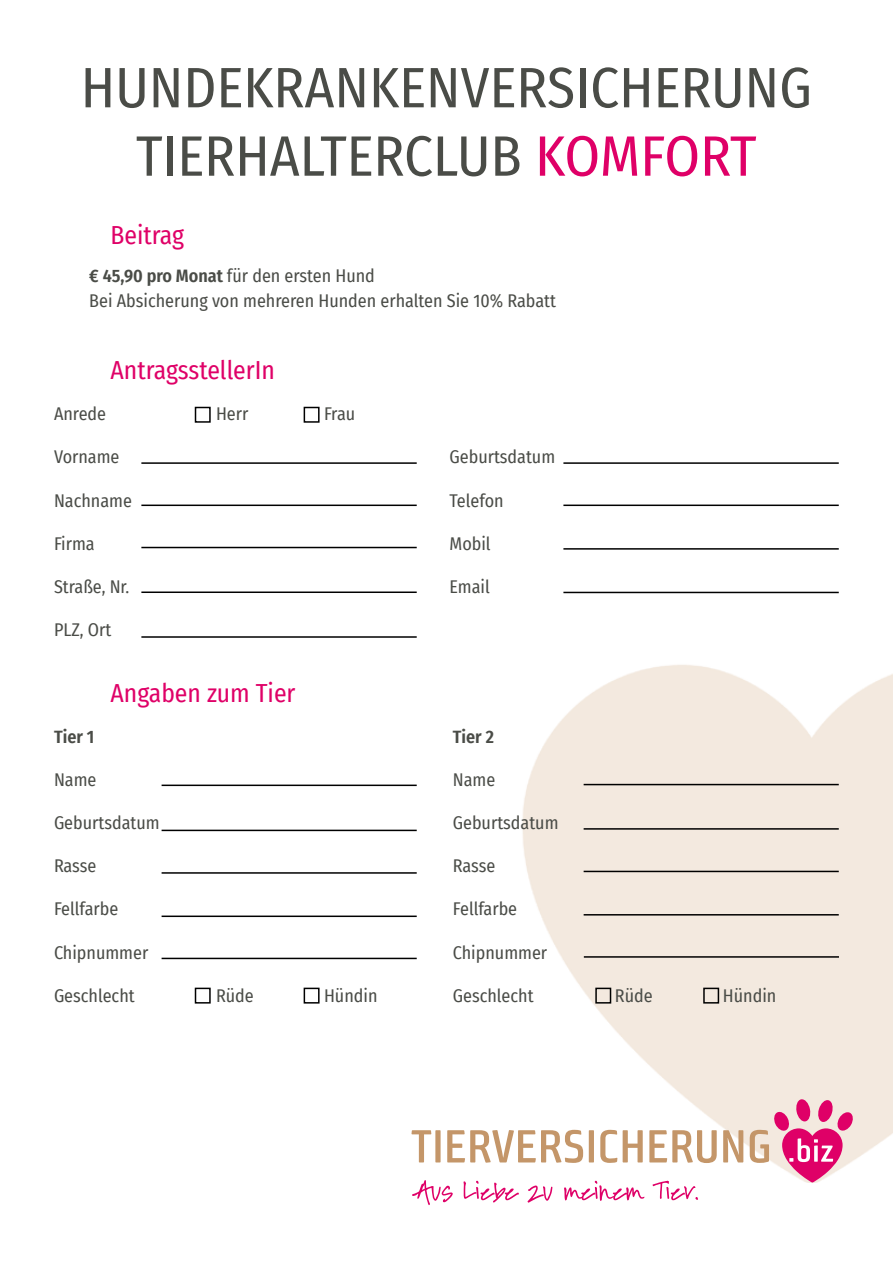
<style>
.page{position:relative;width:893px;height:1263px;background:#fff}
.page>*{position:absolute;margin:0;border:0;box-sizing:border-box;transform-origin:0 0}
.t1{font:57px/68.4px "Fira Sans Condensed";color:#4a4c47;text-align:center}
.t2{font:25.5px "Fira Sans Condensed";color:#df0067}
.t3{font:18px/25.2px "Fira Sans Condensed";color:#4a4c47}
.t4{font:600 18px "Fira Sans Condensed";color:#4a4c47}
.s1{color:#df0067}
.s2{font-weight:600}
</style>
<div class="page">
<img style="left:522px;top:665px;width:371px;height:516px">
<svg style="left:411px;top:1130px;width:20px;height:32px"></svg>
<div style="left:435px;top:1130px;width:6px;height:32px;background:#c49669"></div>
<svg style="left:447px;top:1130px;width:136px;height:33px"></svg>
<div style="left:589px;top:1130px;width:5px;height:32px;background:#c49669"></div>
<svg style="left:600px;top:1130px;width:17px;height:33px"></svg>
<svg style="left:623px;top:1130px;width:20px;height:32px"></svg>
<svg style="left:649px;top:1130px;width:68px;height:33px"></svg>
<svg style="left:723px;top:1130px;width:20px;height:32px"></svg>
<svg style="left:750px;top:1099px;width:104px;height:83px"></svg>
<svg style="left:412px;top:1180px;width:41px;height:25px"></svg>
<svg style="left:464px;top:1181px;width:55px;height:21px"></svg>
<svg style="left:527px;top:1185px;width:25px;height:17px"></svg>
<svg style="left:564px;top:1181px;width:80px;height:20px"></svg>
<svg style="left:653px;top:1181px;width:45px;height:19px"></svg>
<div style="left:304px;top:407px;width:16px;height:16px;border:2px solid #000"></div>
<div style="left:195px;top:407px;width:16px;height:16px;border:2px solid #000"></div>
<hr style="left:141px;top:462px;width:276px;height:2px;background:#000">
<hr style="left:141px;top:504px;width:276px;height:2px;background:#000">
<hr style="left:141px;top:547px;width:276px;height:1px;background:#000">
<hr style="left:141px;top:591px;width:276px;height:2px;background:#000">
<hr style="left:141px;top:636px;width:276px;height:2px;background:#000">
<hr style="left:563px;top:462px;width:276px;height:2px;background:#000">
<hr style="left:563px;top:504px;width:276px;height:2px;background:#000">
<hr style="left:563px;top:548px;width:276px;height:2px;background:#000">
<hr style="left:563px;top:592px;width:276px;height:1px;background:#000">
<hr style="left:162px;top:784px;width:255px;height:2px;background:#000">
<hr style="left:162px;top:830px;width:255px;height:1px;background:#000">
<hr style="left:162px;top:872px;width:255px;height:2px;background:#000">
<hr style="left:162px;top:915px;width:255px;height:2px;background:#000">
<hr style="left:162px;top:958px;width:255px;height:1px;background:#000">
<hr style="left:584px;top:784px;width:255px;height:1px;background:#000">
<hr style="left:584px;top:828px;width:255px;height:2px;background:#000">
<hr style="left:584px;top:871px;width:255px;height:1px;background:#000">
<hr style="left:584px;top:914px;width:255px;height:1px;background:#000">
<hr style="left:584px;top:956px;width:255px;height:2px;background:#000">
<div style="left:195px;top:988px;width:16px;height:15px;border:2px solid #000"></div>
<div style="left:304px;top:988px;width:16px;height:15px;border:2px solid #000"></div>
<div style="left:595px;top:988px;width:16px;height:15px;border:2px solid #000"></div>
<div style="left:703px;top:988px;width:16px;height:15px;border:2px solid #000"></div>
<h1 class="t1" style="left:81px;top:54px;width:733px">HUNDEKRANKENVERSICHERUNG<br>TIERHALTERCLUB <span class="s1">KOMFORT</span></h1>
<h2 class="t2" style="left:111px;top:220px;width:75px">Beitrag</h2>
<p class="t3" style="left:89px;top:264px;width:468px"><span class="s2">€ 45,90 pro Monat</span> für den ersten Hund<br>Bei Absicherung von mehreren Hunden erhalten Sie 10% Rabatt</p>
<h2 class="t2" style="left:111px;top:355px;width:166px">AntragsstellerIn</h2>
<p class="t3" style="left:54px;top:401px;width:54px">Anrede</p>
<p class="t3" style="left:216px;top:401px;width:34px">Herr</p>
<p class="t3" style="left:324px;top:401px;width:33px">Frau</p>
<p class="t3" style="left:54px;top:445px;width:67px">Vorname</p>
<p class="t3" style="left:54px;top:488px;width:79px">Nachname</p>
<p class="t3" style="left:54px;top:531px;width:42px">Firma</p>
<p class="t3" style="left:54px;top:574px;width:77px">Straße, Nr.</p>
<p class="t3" style="left:54px;top:617px;width:59px">PLZ, Ort</p>
<h2 class="t2" style="left:111px;top:678px;width:186px">Angaben zum Tier</h2>
<p class="t4" style="left:54px;top:726px;width:42px">Tier 1</p>
<p class="t3" style="left:54px;top:767px;width:44px">Name</p>
<p class="t3" style="left:54px;top:810px;width:107px">Geburtsdatum</p>
<p class="t3" style="left:54px;top:853px;width:44px">Rasse</p>
<p class="t3" style="left:54px;top:897px;width:66px">Fellfarbe</p>
<p class="t3" style="left:54px;top:940px;width:96px">Chipnummer</p>
<p class="t3" style="left:54px;top:983px;width:82px">Geschlecht</p>
<p class="t3" style="left:216px;top:983px;width:39px">Rüde</p>
<p class="t3" style="left:324px;top:983px;width:55px">Hündin</p>
<p class="t3" style="left:450px;top:445px;width:107px">Geburtsdatum</p>
<p class="t3" style="left:450px;top:488px;width:56px">Telefon</p>
<p class="t3" style="left:450px;top:531px;width:43px">Mobil</p>
<p class="t3" style="left:450px;top:574px;width:42px">Email</p>
<p class="t4" style="left:453px;top:726px;width:43px">Tier 2</p>
<p class="t3" style="left:453px;top:767px;width:44px">Name</p>
<p class="t3" style="left:453px;top:810px;width:107px">Geburtsdatum</p>
<p class="t3" style="left:453px;top:853px;width:44px">Rasse</p>
<p class="t3" style="left:453px;top:897px;width:66px">Fellfarbe</p>
<p class="t3" style="left:453px;top:940px;width:96px">Chipnummer</p>
<p class="t3" style="left:453px;top:983px;width:82px">Geschlecht</p>
<p class="t3" style="left:615px;top:983px;width:39px">Rüde</p>
<p class="t3" style="left:723px;top:983px;width:55px">Hündin</p>
</div>
